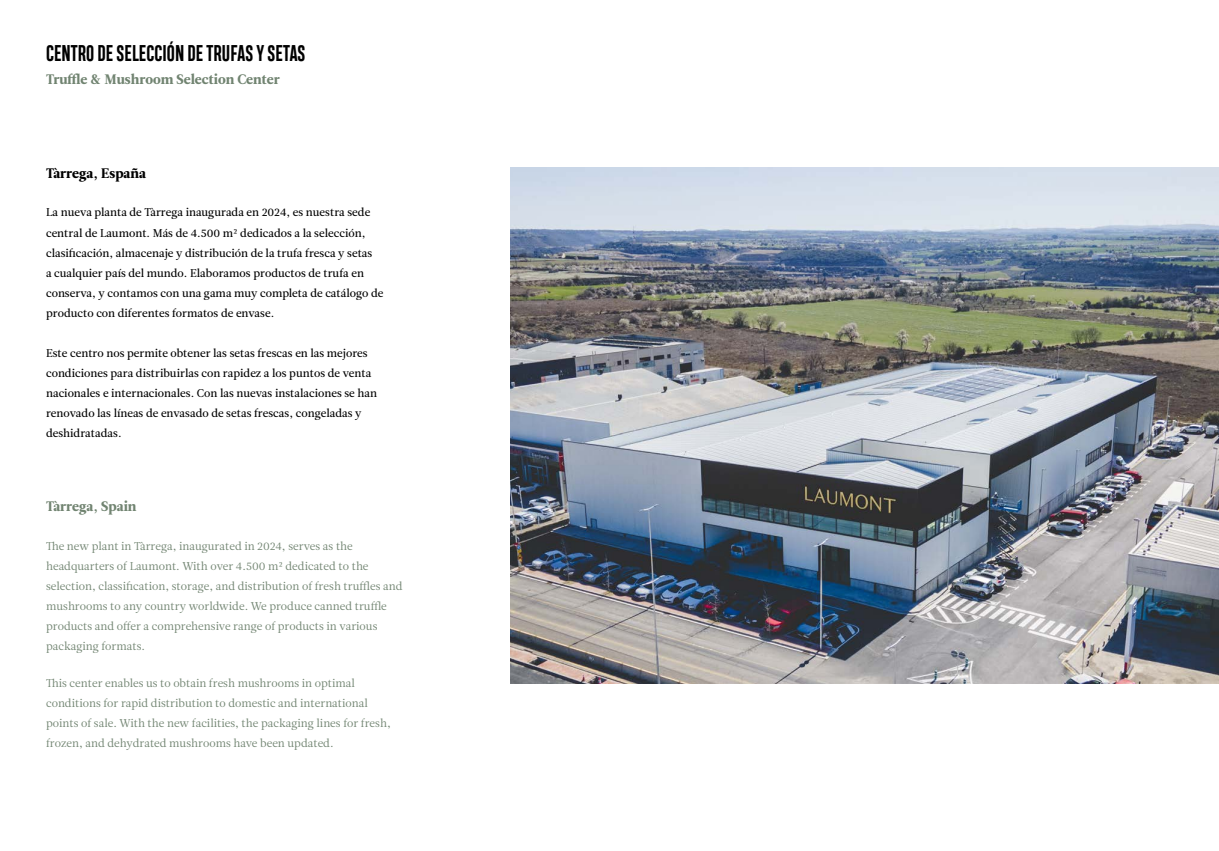
<style>
.page{position:relative;width:1219px;height:851px;background:#fff}
.page>*{position:absolute;margin:0;border:0;box-sizing:border-box;transform-origin:0 0}
.t1{font:700 21.25px "Heading Compressed Pro";color:#000}
.t2{font:13.75px "Leitura News Roman 4";color:#718471}
.t3{font:13.75px "Leitura News Roman 4";color:#000}
.t4{font:11.25px/20px "Leitura News Roman 2";color:#000}
.t5{font:11.25px/20px "Leitura News Roman 1";color:#718471}
</style>
<div class="page">
<img style="left:510px;top:167px;width:709px;height:516px">
<h1 class="t1" style="left:46px;top:41px;width:261px">CENTRO DE SELECCIÓN DE TRUFAS Y SETAS</h1>
<p class="t2" style="left:46px;top:71px;width:235px">Truffle &amp; Mushroom Selection Center</p>
<p class="t3" style="left:46px;top:165px;width:101px">Tàrrega, España</p>
<p class="t4" style="left:46px;top:203px;width:339px">La nueva planta de Tàrrega inaugurada en 2024, es nuestra sede central de Laumont. Más de 4.500 m2 dedicados a la selección, clasificación, almacenaje y distribución de la trufa fresca y setas<br>a cualquier país del mundo. Elaboramos productos de trufa en conserva, y contamos con una gama muy completa de catálogo de producto con diferentes formatos de envase.</p>
<p class="t4" style="left:46px;top:343px;width:333px">Este centro nos permite obtener las setas frescas en las mejores condiciones para distribuirlas con rapidez a los puntos de venta nacionales e internacionales. Con las nuevas instalaciones se han renovado las líneas de envasado de setas frescas, congeladas y deshidratadas.</p>
<p class="t2" style="left:46px;top:498px;width:92px">Tàrrega, Spain</p>
<p class="t5" style="left:46px;top:535px;width:358px">The new plant in Tàrrega, inaugurated in 2024, serves as the headquarters of Laumont. With over 4.500 m2 dedicated to the selection, classification, storage, and distribution of fresh truffles and mushrooms to any country worldwide. We produce canned truffle products and offer a comprehensive range of products in various packaging formats.</p>
<p class="t5" style="left:46px;top:673px;width:346px">This center enables us to obtain fresh mushrooms in optimal conditions for rapid distribution to domestic and international points of sale. With the new facilities, the packaging lines for fresh, frozen, and dehydrated mushrooms have been updated.</p>
</div>
